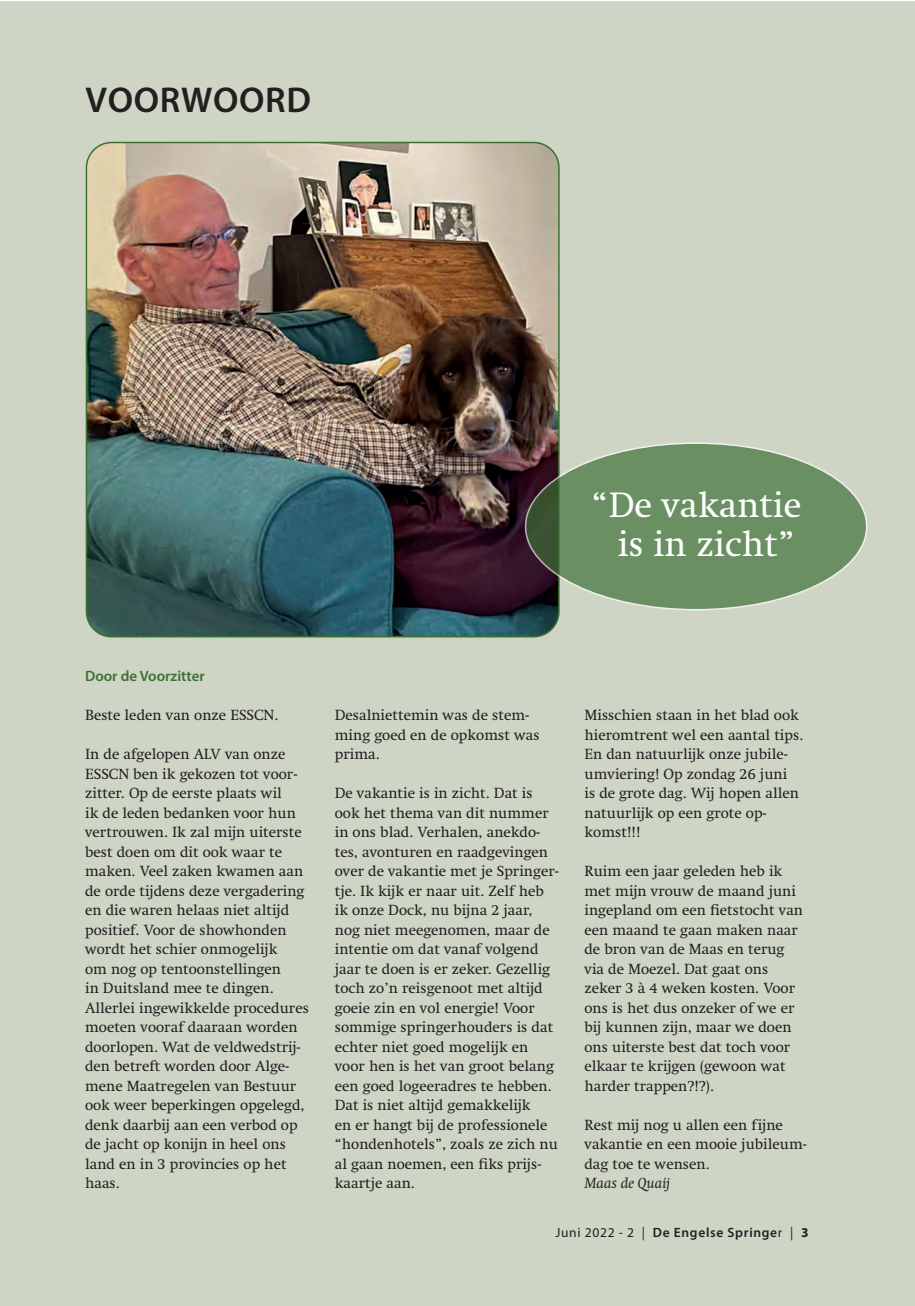
<style>
.page{position:relative;width:915px;height:1306px;background:#fff}
.page>*{position:absolute;margin:0;border:0;box-sizing:border-box;transform-origin:0 0}
.t1{font:36px/39px "Swift LT Pro";color:#fff;text-align:center}
.t2{font:600 36px "Myriad Pro";letter-spacing:.02em;color:#231f20}
.t3{font:15px/19.5px "Swift LT Pro";color:#231f20}
.t4{font:600 15px "Myriad Pro";color:#3d7035}
.t5{font:italic 15px "Swift LT Pro";color:#231f20}
.t6{font:600 13.5px "Myriad Pro";letter-spacing:.05em;color:#231f20}
.s1{font-weight:400}
.s2{font-weight:700}
</style>
<div class="page">
<div style="left:0;top:1px;width:913px;height:1304px;background:#ced5c5"></div>
<img style="left:86px;top:142px;width:472px;height:494px">
<div style="left:86px;top:142px;width:473px;height:495px;border:2px solid #3d7035;border-radius:25px"></div>
<div style="left:525px;top:443px;width:341px;height:166px;background:#6a8f62;border-radius:50%"></div>
<h1 class="t2" style="left:85px;top:77px;width:227px">VOORWOORD</h1>
<h1 class="t1" style="left:591px;top:485px;width:211px">“De vakantie is in zicht”</h1>
<p class="t4" style="left:85px;top:666px;width:121px">Door de Voorzitter</p>
<p class="t3" style="left:85px;top:705px;width:195px">Beste leden van onze ESSCN.</p>
<p class="t3" style="left:85px;top:744px;width:225px">In de afgelopen ALV van onze<br>ESSCN ben ik gekozen tot voor&shy;zitter. Op de eerste plaats wil<br>ik de leden bedanken voor hun vertrouwen. Ik zal mijn uiterste best doen om dit ook waar te maken. Veel zaken kwamen aan de orde tijdens deze vergadering en die waren helaas niet altijd positief. Voor de showhonden wordt het schier onmogelijk<br>om nog op tentoonstellingen<br>in Duitsland mee te dingen.<br>Allerlei ingewikkelde procedures moeten vooraf daaraan worden doorlopen. Wat de veldwedstrij&shy;den betreft worden door Alge&shy;mene Maatregelen van Bestuur ook weer beperkingen opgelegd, denk daarbij aan een verbod op de jacht op konijn in heel ons land en in 3 provincies op het haas.</p>
<p class="t3" style="left:334px;top:705px;width:206px">Desalniettemin was de stem&shy;ming goed en de opkomst was prima.</p>
<p class="t3" style="left:334px;top:783px;width:225px">De vakantie is in zicht. Dat is ook het thema van dit nummer in ons blad. Verhalen, anekdo&shy;tes, avonturen en raadgevingen over de vakantie met je Springer&shy;tje. Ik kijk er naar uit. Zelf heb ik onze Dock, nu bijna 2 jaar, nog niet meegenomen, maar de intentie om dat vanaf volgend jaar te doen is er zeker. Gezellig toch zo’n reisgenoot met altijd goeie zin en vol energie! Voor sommige springerhouders is dat echter niet goed mogelijk en voor hen is het van groot belang een goed logeeradres te hebben.<br>Dat is niet altijd gemakkelijk<br>en er hangt bij de professionele “hondenhotels”, zoals ze zich nu al gaan noemen, een fiks prijs&shy;kaartje aan.</p>
<p class="t3" style="left:584px;top:705px;width:220px">Misschien staan in het blad ook hieromtrent wel een aantal tips.<br>En dan natuurlijk onze jubile&shy;umviering! Op zondag 26 juni<br>is de grote dag. Wij hopen allen natuurlijk op een grote op&shy;komst!!!</p>
<p class="t3" style="left:584px;top:861px;width:220px">Ruim een jaar geleden heb ik met mijn vrouw de maand juni ingepland om een fietstocht van een maand te gaan maken naar de bron van de Maas en terug via de Moezel. Dat gaat ons zeker 3 à 4 weken kosten. Voor ons is het dus onzeker of we er bij kunnen zijn, maar we doen ons uiterste best dat toch voor elkaar te krijgen (gewoon wat harder trappen?!?).</p>
<p class="t3" style="left:584px;top:1114px;width:224px">Rest mij nog u allen een fijne vakantie en een mooie jubileum&shy;dag toe te wensen.</p>
<p class="t5" style="left:584px;top:1174px;width:87px">Maas de Quaij</p>
<p class="t6" style="left:555px;top:1224px;width:254px"><span class="s1">Juni 2022 - 2 |</span> De Engelse Springe<span class="s1">r |</span> <span class="s2">3</span></p>
</div>
